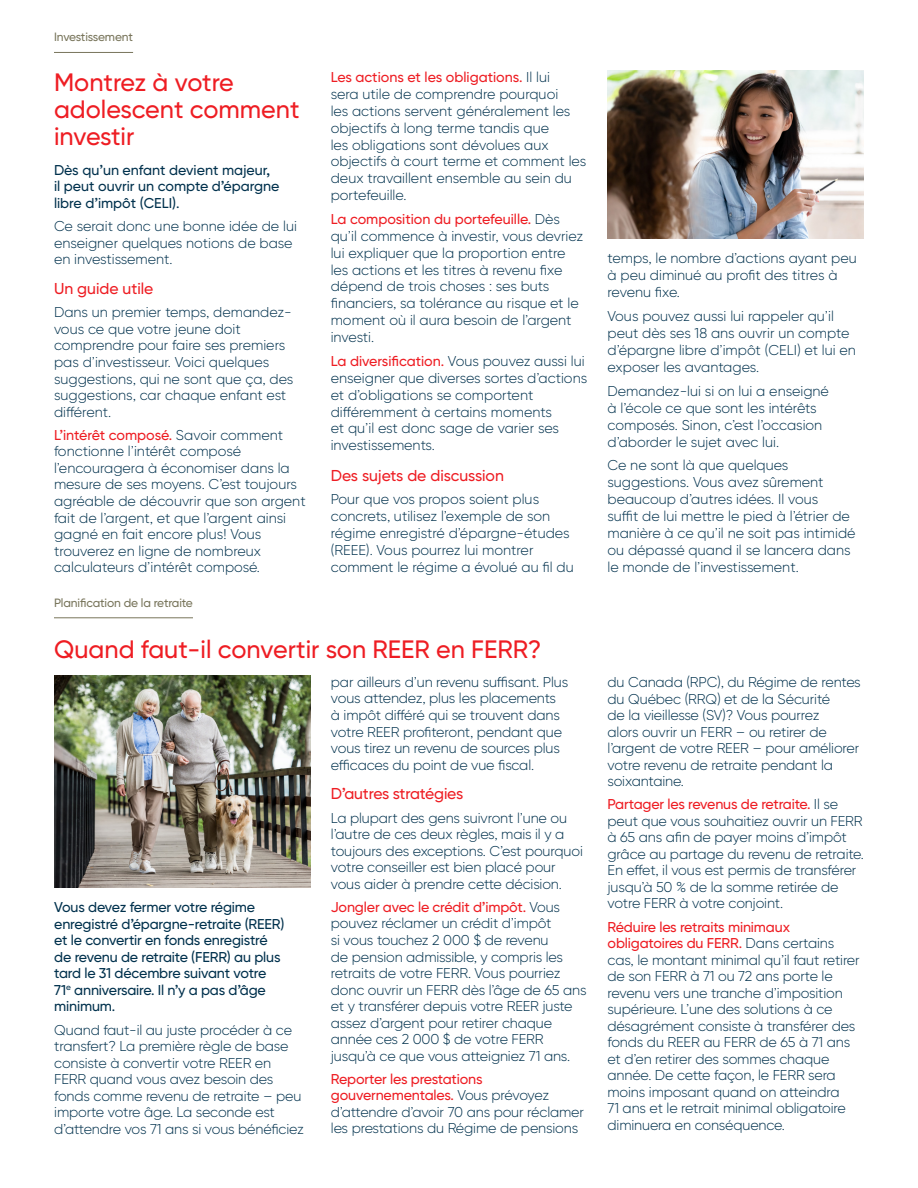
<style>
.page{position:relative;width:918px;height:1188px;background:#fff}
.page>*{position:absolute;margin:0;border:0;box-sizing:border-box;transform-origin:0 0}
.t1{font:500 25.2px/27px "Gilroy BN";color:#ee1d23}
.t2{font:500 15.75px "Gilroy BN";letter-spacing:-.01em;color:#ee1d23}
.t3{font:300 14.25px/16.5px "Gilroy BN";letter-spacing:-.01em;color:#00314d}
.t4{font:500 14.25px/16.5px "Gilroy BN";letter-spacing:-.01em;color:#00314d}
.t5{font:500 12px "Gilroy BN";letter-spacing:-.01em;color:#78755b}
.s1{font-weight:500;color:#ee1d23}
</style>
<div class="page">
<hr style="left:54px;top:52px;width:79px;height:1px;background:#78755b">
<hr style="left:54px;top:617px;width:139px;height:1px;background:#78755b">
<img style="left:608px;top:71px;width:256px;height:168px">
<img style="left:54px;top:676px;width:257px;height:211px">
<p class="t5" style="left:54px;top:30px;width:81px">Investissement</p>
<h1 class="t1" style="left:54px;top:68px;width:247px">Montrez à votre adolescent comment investir</h1>
<p class="t4" style="left:54px;top:161px;width:227px">Dès qu’un enfant devient majeur, il peut ouvrir un compte d’épargne libre d’impôt (CELI).</p>
<p class="t3" style="left:54px;top:218px;width:245px">Ce serait donc une bonne idée de lui enseigner quelques notions de base en investissement.</p>
<p class="t2" style="left:54px;top:279px;width:101px">Un guide utile</p>
<p class="t3" style="left:54px;top:304px;width:241px">Dans un premier temps, demandez&shy;vous ce que votre jeune doit comprendre pour faire ses premiers pas d’investisseur. Voici quelques suggestions, qui ne sont que ça, des suggestions, car chaque enfant est différent.</p>
<p class="t3" style="left:54px;top:427px;width:253px"><span class="s1">L’intérêt composé.</span> Savoir comment fonctionne l’intérêt composé l’encouragera à économiser dans la mesure de ses moyens. C’est toujours agréable de découvrir que son argent fait de l’argent, et que l’argent ainsi gagné en fait encore plus! Vous trouverez en ligne de nombreux calculateurs d’intérêt composé.</p>
<p class="t5" style="left:54px;top:595px;width:140px">Planification de la retraite</p>
<p class="t3" style="left:331px;top:68px;width:257px;line-height:17px"><span class="s1">Les actions et les obligations.</span> Il lui<br>sera utile de comprendre pourquoi<br>les actions servent généralement les objectifs à long terme tandis que<br>les obligations sont dévolues aux objectifs à court terme et comment les deux travaillent ensemble au sein du portefeuille.</p>
<p class="t3" style="left:331px;top:210px;width:254px;line-height:17px"><span class="s1">La composition du portefeuille.</span> Dès qu’il commence à investir, vous devriez lui expliquer que la proportion entre les actions et les titres à revenu fixe dépend de trois choses : ses buts financiers, sa tolérance au risque et le moment où il aura besoin de l’argent investi.</p>
<p class="t3" style="left:331px;top:352px;width:258px;line-height:17px"><span class="s1">La diversification.</span> Vous pouvez aussi lui enseigner que diverses sortes d’actions et d’obligations se comportent différemment à certains moments<br>et qu’il est donc sage de varier ses investissements.</p>
<p class="t2" style="left:331px;top:466px;width:175px">Des sujets de discussion</p>
<p class="t3" style="left:331px;top:491px;width:244px;line-height:17px">Pour que vos propos soient plus concrets, utilisez l’exemple de son régime enregistré d’épargne-études (REEE). Vous pourrez lui montrer comment le régime a évolué au fil du</p>
<h1 class="t1" style="left:54px;top:635px;width:489px">Quand faut-il convertir son REER en FERR?</h1>
<p class="t4" style="left:54px;top:899px;width:232px">Vous devez fermer votre régime enregistré d’épargne-retraite (REER) et le convertir en fonds enregistré de revenu de retraite (FERR) au plus tard le 31 décembre suivant votre<br>71<sup>e</sup> anniversaire. Il n’y a pas d’âge minimum.</p>
<p class="t3" style="left:54px;top:1021px;width:251px">Quand faut-il au juste procéder à ce transfert? La première règle de base consiste à convertir votre REER en FERR quand vous avez besoin des fonds comme revenu de retraite – peu importe votre âge. La seconde est d’attendre vos 71 ans si vous bénéficiez</p>
<p class="t3" style="left:331px;top:674px;width:239px">par ailleurs d’un revenu suffisant. Plus vous attendez, plus les placements à impôt différé qui se trouvent dans votre REER profiteront, pendant que vous tirez un revenu de sources plus efficaces du point de vue fiscal.</p>
<p class="t2" style="left:331px;top:784px;width:134px">D’autres stratégies</p>
<p class="t3" style="left:331px;top:809px;width:254px">La plupart des gens suivront l’une ou l’autre de ces deux règles, mais il y a toujours des exceptions. C’est pourquoi votre conseiller est bien placé pour vous aider à prendre cette décision.</p>
<p class="t3" style="left:331px;top:899px;width:257px"><span class="s1">Jongler avec le crédit d’impôt.</span> Vous pouvez réclamer un crédit d’impôt<br>si vous touchez 2 000 $ de revenu<br>de pension admissible, y compris les retraits de votre FERR. Vous pourriez donc ouvrir un FERR dès l’âge de 65 ans et y transférer depuis votre REER juste assez d’argent pour retirer chaque année ces 2 000 $ de votre FERR jusqu’à ce que vous atteigniez 71 ans.</p>
<p class="t3" style="left:331px;top:1070px;width:255px"><span class="s1">Reporter les prestations gouvernementales.</span> Vous prévoyez d’attendre d’avoir 70 ans pour réclamer les prestations du Régime de pensions</p>
<p class="t3" style="left:607px;top:250px;width:251px;line-height:17px">temps, le nombre d’actions ayant peu à peu diminué au profit des titres à revenu fixe.</p>
<p class="t3" style="left:607px;top:307px;width:250px;line-height:17px">Vous pouvez aussi lui rappeler qu’il peut dès ses 18 ans ouvrir un compte d’épargne libre d’impôt (CELI) et lui en exposer les avantages.</p>
<p class="t3" style="left:607px;top:382px;width:223px;line-height:17px">Demandez-lui si on lui a enseigné à l’école ce que sont les intérêts composés. Sinon, c’est l’occasion d’aborder le sujet avec lui.</p>
<p class="t3" style="left:607px;top:457px;width:250px;line-height:17px">Ce ne sont là que quelques suggestions. Vous avez sûrement beaucoup d’autres idées. Il vous<br>suffit de lui mettre le pied à l’étrier de manière à ce qu’il ne soit pas intimidé ou dépassé quand il se lancera dans le monde de l’investissement.</p>
<p class="t3" style="left:608px;top:674px;width:255px">du Canada (RPC), du Régime de rentes du Québec (RRQ) et de la Sécurité<br>de la vieillesse (SV)? Vous pourrez<br>alors ouvrir un FERR – ou retirer de l’argent de votre REER – pour améliorer votre revenu de retraite pendant la soixantaine.</p>
<p class="t3" style="left:608px;top:796px;width:258px"><span class="s1">Partager les revenus de retraite.</span> Il se peut que vous souhaitiez ouvrir un FERR à 65 ans afin de payer moins d’impôt grâce au partage du revenu de retraite.<br>En effet, il vous est permis de transférer jusqu’à 50 % de la somme retirée de votre FERR à votre conjoint.</p>
<p class="t3" style="left:608px;top:918px;width:254px"><span class="s1">Réduire les retraits minimaux obligatoires du FERR.</span> Dans certains cas, le montant minimal qu’il faut retirer de son FERR à 71 ou 72 ans porte le revenu vers une tranche d’imposition supérieure. L’une des solutions à ce désagrément consiste à transférer des fonds du REER au FERR de 65 à 71 ans et d’en retirer des sommes chaque année. De cette façon, le FERR sera moins imposant quand on atteindra<br>71 ans et le retrait minimal obligatoire diminuera en conséquence.</p>
</div>
